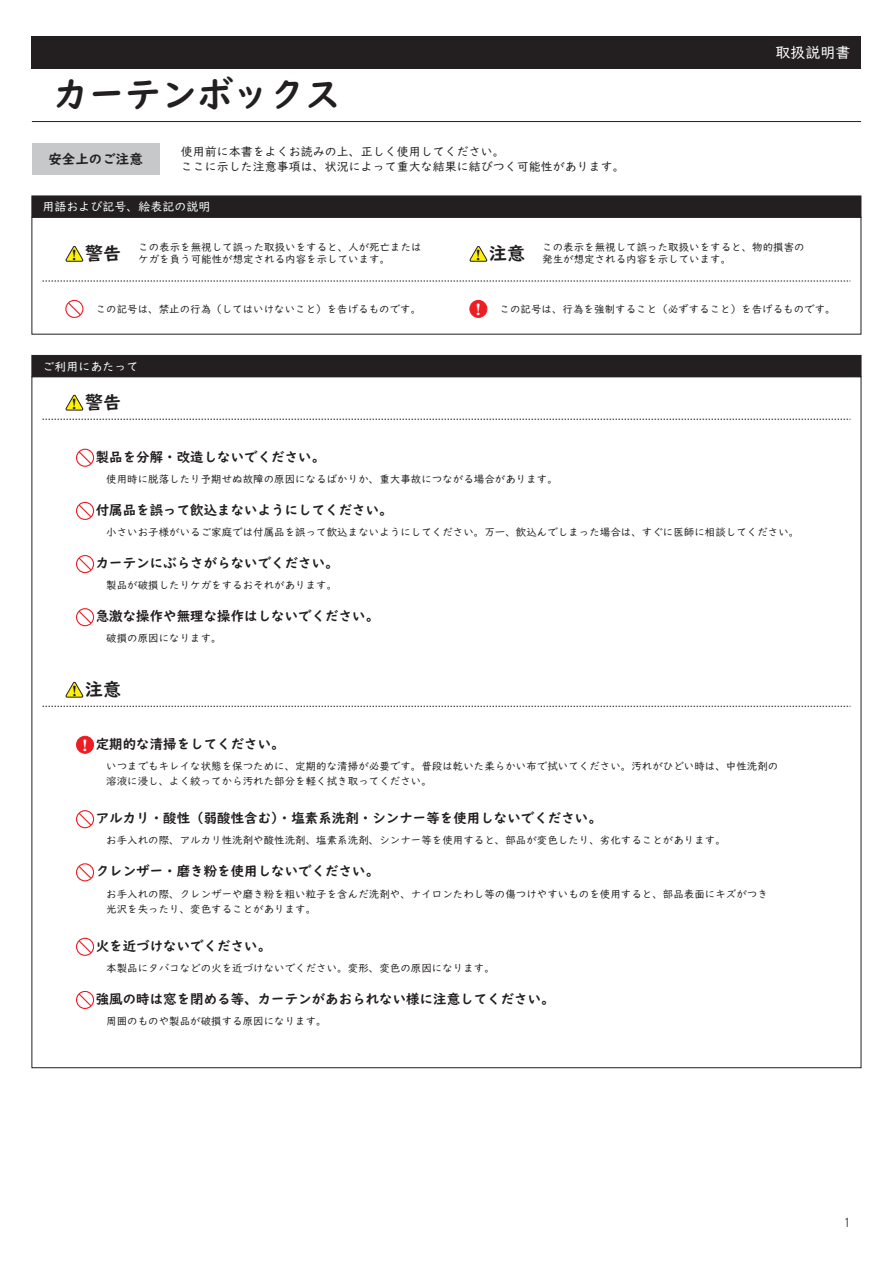
<style>
.page{position:relative;width:893px;height:1263px;background:#fff}
.page>*{position:absolute;margin:0;border:0;box-sizing:border-box;transform-origin:0 0}
.t1{font:36px "UD Digi Kyokasho NP B";color:#231f20}
.t2{font:18px "UD Digi Kyokasho NP B";color:#231f20}
.t3{font:15px "UD Digi Kyokasho NP R";color:#fff}
.t4{font:800 15px "Koz Min Pro";color:#fff}
.t5{font:13.5px "UD Digi Kyokasho NP B";color:#231f20}
.t6{font:12px/15px "UD Digi Kyokasho NP R";color:#231f20}
.t7{font:12px "UD Digi Kyokasho NP R";color:#fff}
.t8{font:12px "HG Gothic M";color:#231f20}
.t9{font:10.5px/15px "UD Digi Kyokasho NP R";color:#231f20}
.s1{font-family:"Koz Min Pro";font-weight:800;font-size:13.5px}
</style>
<div class="page">
<div style="left:32px;top:36px;width:829px;height:32px;background:#231f20"></div>
<div style="left:76px;top:449px;width:18px;height:18px;border:1px solid #ee1d23;border-radius:50%"></div>
<svg style="left:77px;top:450px;width:16px;height:15px"></svg>
<div style="left:76px;top:555px;width:18px;height:18px;border:1px solid #ee1d23;border-radius:50%"></div>
<svg style="left:77px;top:556px;width:16px;height:16px"></svg>
<div style="left:76px;top:608px;width:18px;height:18px;border:1px solid #ee1d23;border-radius:50%"></div>
<svg style="left:77px;top:610px;width:16px;height:15px"></svg>
<div style="left:76px;top:810px;width:18px;height:18px;border:1px solid #ee1d23;border-radius:50%"></div>
<svg style="left:77px;top:812px;width:16px;height:15px"></svg>
<div style="left:76px;top:863px;width:18px;height:18px;border:1px solid #ee1d23;border-radius:50%"></div>
<svg style="left:77px;top:865px;width:16px;height:15px"></svg>
<div style="left:76px;top:938px;width:18px;height:18px;border:1px solid #ee1d23;border-radius:50%"></div>
<svg style="left:77px;top:939px;width:16px;height:15px"></svg>
<div style="left:76px;top:991px;width:18px;height:18px;border:1px solid #ee1d23;border-radius:50%"></div>
<svg style="left:77px;top:992px;width:16px;height:15px"></svg>
<div style="left:77px;top:736px;width:17px;height:17px;background:#ee1d23;border-radius:50%"></div>
<div style="left:76px;top:736px;width:18px;height:18px;border:1px solid #ee1d23;border-radius:50%"></div>
<hr style="left:32px;top:121px;width:829px;height:1px;background:#231f20">
<div style="left:32px;top:355px;width:829px;height:22px;background:#231f20"></div>
<svg style="left:43px;top:419px;width:807px;height:1px"></svg>
<svg style="left:43px;top:706px;width:807px;height:1px"></svg>
<div style="left:76px;top:502px;width:18px;height:18px;border:1px solid #ee1d23;border-radius:50%"></div>
<svg style="left:77px;top:503px;width:16px;height:15px"></svg>
<div style="left:32px;top:143px;width:127px;height:32px;background:#c7c8ca"></div>
<svg style="left:66px;top:246px;width:18px;height:16px"></svg>
<svg style="left:66px;top:394px;width:18px;height:17px"></svg>
<svg style="left:470px;top:246px;width:18px;height:16px"></svg>
<svg style="left:66px;top:681px;width:18px;height:17px"></svg>
<div style="left:65px;top:300px;width:18px;height:18px;border:1px solid #ee1d23;border-radius:50%"></div>
<svg style="left:67px;top:301px;width:15px;height:15px"></svg>
<div style="left:470px;top:300px;width:17px;height:17px;background:#ee1d23;border-radius:50%"></div>
<div style="left:469px;top:300px;width:18px;height:18px;border:1px solid #ee1d23;border-radius:50%"></div>
<div style="left:32px;top:196px;width:829px;height:22px;background:#231f20"></div>
<div style="left:32px;top:217px;width:829px;height:118px;border:1px solid #231f20"></div>
<svg style="left:43px;top:281px;width:807px;height:1px"></svg>
<h1 class="t1" style="left:53px;top:73px;width:290px">カーテンボックス</h1>
<p class="t5" style="left:48px;top:151px;width:96px">安全上のご注意</p>
<p class="t6" style="left:181px;top:145px;width:445px">使用前に本書をよくお読みの上、正しく使用してください。<br>ここに示した注意事項は、状況によって重大な結果に結びつく可能性があります。</p>
<h3 class="t3" style="left:775px;top:44px;width:76px">取扱説明書</h3>
<p class="t7" style="left:43px;top:200px;width:169px">用語および記号、絵表記の説明</p>
<p class="t9" style="left:138px;top:241px;width:285px;line-height:12px">この表示を無視して誤った取扱いをすると、人が死亡またはケガを負う可能性が想定される内容を示しています。</p>
<p class="t9" style="left:542px;top:241px;width:264px;line-height:12px">この表示を無視して誤った取扱いをすると、物的損害の発生が想定される内容を示しています。</p>
<h2 class="t2" style="left:68px;top:242px;width:55px"><span class="s1">！</span>警告</h2>
<h2 class="t2" style="left:472px;top:242px;width:55px"><span class="s1">！</span>注意</h2>
<h3 class="t4" style="left:471px;top:298px;width:17px">！</h3>
<p class="t9" style="left:96px;top:302px;width:327px">この記号は、禁止の行為（してはいけないこと）を告げるものです。</p>
<p class="t9" style="left:500px;top:302px;width:337px">この記号は、行為を強制すること（必ずすること）を告げるものです。</p>
<p class="t7" style="left:43px;top:359px;width:98px">ご利用にあたって</p>
<h2 class="t2" style="left:68px;top:391px;width:55px"><span class="s1">！</span>警告</h2>
<p class="t5" style="left:96px;top:449px;width:231px">製品を分解・改造しないでください。</p>
<p class="t9" style="left:106px;top:472px;width:453px">使用時に脱落したり予期せぬ故障の原因になるばかりか、重大事故につながる場合があります。</p>
<p class="t5" style="left:96px;top:502px;width:298px">付属品を誤って飲込まないようにしてください。</p>
<p class="t9" style="left:106px;top:525px;width:694px">小さいお子様がいるご家庭では付属品を誤って飲込まないようにしてください。万一、飲込んでしまった場合は、すぐに医師に相談してください。</p>
<p class="t5" style="left:96px;top:555px;width:244px">カーテンにぶらさがらないでください。</p>
<p class="t9" style="left:106px;top:578px;width:232px">製品が破損したりケガをするおそれがあります。</p>
<p class="t5" style="left:96px;top:608px;width:285px">急激な操作や無理な操作はしないでください。</p>
<p class="t9" style="left:106px;top:631px;width:117px">破損の原因になります。</p>
<h2 class="t2" style="left:68px;top:678px;width:55px"><span class="s1">！</span>注意</h2>
<h3 class="t4" style="left:77px;top:734px;width:17px">！</h3>
<p class="t5" style="left:96px;top:736px;width:190px">定期的な清掃をしてください。</p>
<p class="t9" style="left:106px;top:759px;width:673px">いつまでもキレイな状態を保つために、定期的な清掃が必要です。普段は乾いた柔らかい布で拭いてください。汚れがひどい時は、中性洗剤の溶液に浸し、よく絞ってから汚れた部分を軽く拭き取ってください。</p>
<p class="t5" style="left:96px;top:810px;width:508px">アルカリ・酸性（弱酸性含む）・塩素系洗剤・シンナー等を使用しないでください。</p>
<p class="t9" style="left:106px;top:833px;width:621px">お手入れの際、アルカリ性洗剤や酸性洗剤、塩素系洗剤、シンナー等を使用すると、部品が変色したり、劣化することがあります。</p>
<p class="t5" style="left:96px;top:863px;width:285px">クレンザー・磨き粉を使用しないでください。</p>
<p class="t9" style="left:106px;top:886px;width:663px">お手入れの際、クレンザーや磨き粉を粗い粒子を含んだ洗剤や、ナイロンたわし等の傷つけやすいものを使用すると、部品表面にキズがつき光沢を失ったり、変色することがあります。</p>
<p class="t5" style="left:96px;top:938px;width:177px">火を近づけないでください。</p>
<p class="t9" style="left:106px;top:961px;width:390px">本製品にタバコなどの火を近づけないでください。変形、変色の原因になります。</p>
<p class="t5" style="left:96px;top:991px;width:460px">強風の時は窓を閉める等、カーテンがあおられない様に注意してください。</p>
<p class="t9" style="left:106px;top:1014px;width:222px">周囲のものや製品が破損する原因になります。</p>
<p class="t8" style="left:844px;top:1216px;width:7px">1</p>
</div>
